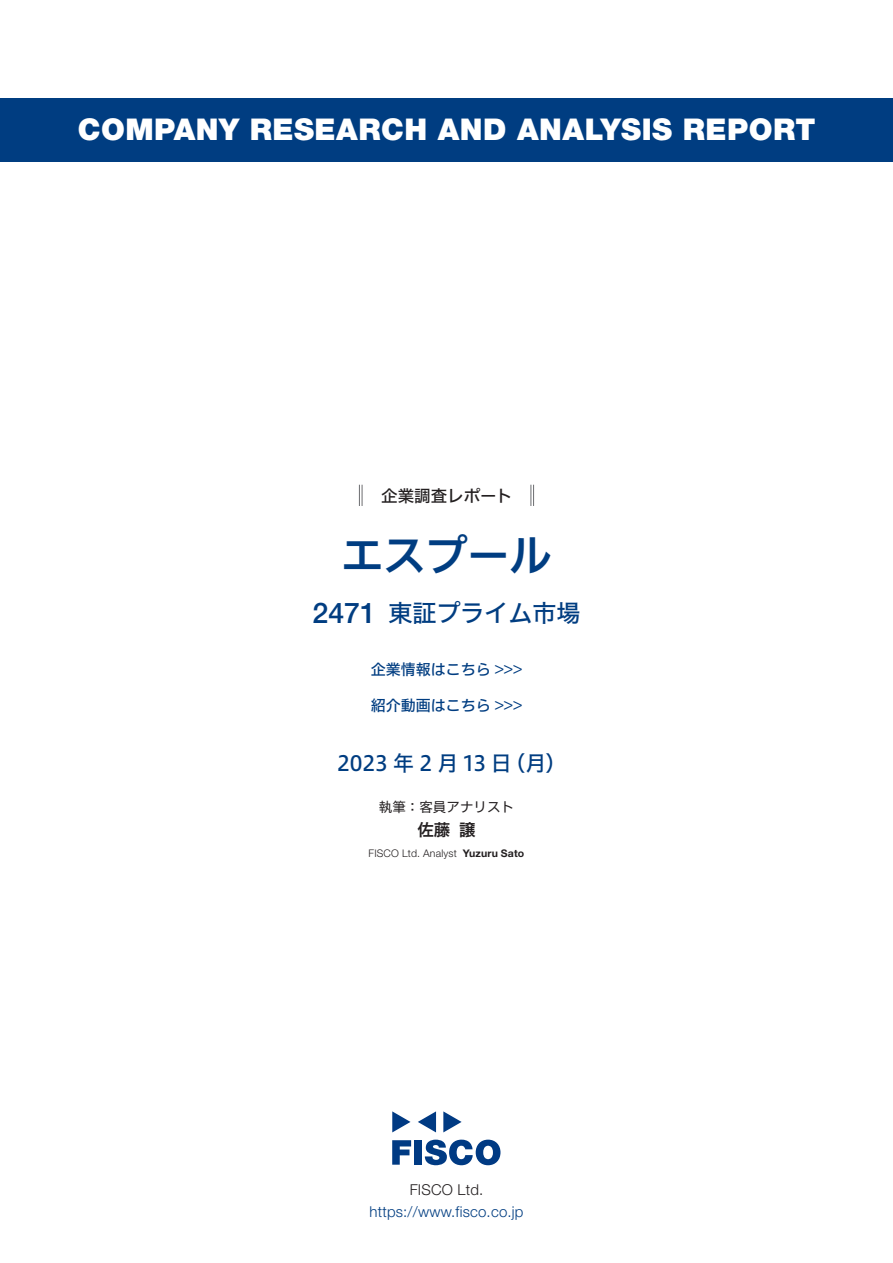
<style>
.page{position:relative;width:893px;height:1263px;background:#fff}
.page>*{position:absolute;margin:0;border:0;box-sizing:border-box;transform-origin:0 0}
.t1{font:42px "Hiragino UD Sans F Std N W6";color:#003d81}
.t2{font:900 30px "Helvetica Neue LT Std";letter-spacing:.015em;color:#fff}
.t3{font:500 28.5px "Helvetica Neue LT Std";color:#003d81}
.t4{font:24px "Hiragino UD Sans F Std N W5";color:#003d81}
.t5{font:21px "Hiragino UD Sans F Std N W5";letter-spacing:-.005em;color:#003d81}
.t6{font:16.5px "Hiragino UD Sans F Std N W5";color:#231f20}
.t7{font:16.5px "Hiragino UD Sans F Std N W6";color:#231f20}
.t8{font:300 15px "Helvetica Neue LT Std";letter-spacing:.015em;color:#003d81}
.t9{font:15px "Hiragino UD Sans F Std N W5";color:#003d81}
.t10{font:300 15px "Helvetica Neue LT Std";letter-spacing:.015em;color:#231f20}
.t11{font:13.5px "Hiragino UD Sans F Std N W4";color:#231f20}
.t12{font:300 10.5px "Helvetica Neue LT Std";letter-spacing:.015em;color:#231f20}
.t13{font:700 10.5px "Helvetica Neue LT Std";letter-spacing:.015em;color:#231f20}
</style>
<div class="page">
<svg style="left:392px;top:1140px;width:19px;height:25px"></svg>
<div style="left:414px;top:1140px;width:8px;height:25px;background:#003a83"></div>
<svg style="left:425px;top:1139px;width:75px;height:26px"></svg>
<svg style="left:392px;top:1111px;width:18px;height:21px"></svg>
<svg style="left:443px;top:1111px;width:19px;height:21px"></svg>
<svg style="left:418px;top:1111px;width:18px;height:21px"></svg>
<div style="left:0;top:98px;width:893px;height:64px;background:#003d81"></div>
<svg style="left:359px;top:485px;width:4px;height:21px"></svg>
<svg style="left:531px;top:485px;width:3px;height:21px"></svg>
<p class="t2" style="left:78px;top:112px;width:739px">COMPANY RESEARCH AND ANALYSIS REPORT</p>
<p class="t6" style="left:365px;top:483px;width:149px">　企業調査レポート</p>
<h1 class="t1" style="left:341px;top:523px;width:212px">エスプール</h1>
<p class="t3" style="left:313px;top:596px;width:65px">2471</p>
<p class="t4" style="left:388px;top:594px;width:193px">東証プライム市場</p>
<p class="t9" style="left:371px;top:658px;width:153px">企業情報はこちら &lt;&lt;&lt;</p>
<p class="t9" style="left:371px;top:693px;width:153px">紹介動画はこちら &lt;&lt;&lt;</p>
<p class="t5" style="left:337px;top:747px;width:176px">2023 年 2 月 13 日</p>
<p class="t5" style="left:505px;top:747px;width:63px">（月(</p>
<p class="t11" style="left:379px;top:797px;width:137px">執筆：客員アナリスト</p>
<p class="t7" style="left:459px;top:817px;width:18px">譲</p>
<p class="t7" style="left:417px;top:817px;width:34px">佐藤</p>
<p class="t13" style="left:463px;top:846px;width:63px">Yuzuru Sato</p>
<p class="t12" style="left:369px;top:846px;width:90px">FISCO Ltd. Analyst</p>
<p class="t10" style="left:410px;top:1180px;width:75px">FISCO Ltd.</p>
<p class="t8" style="left:369px;top:1202px;width:156px">https://www.fisco.co j p.</p>
</div>
